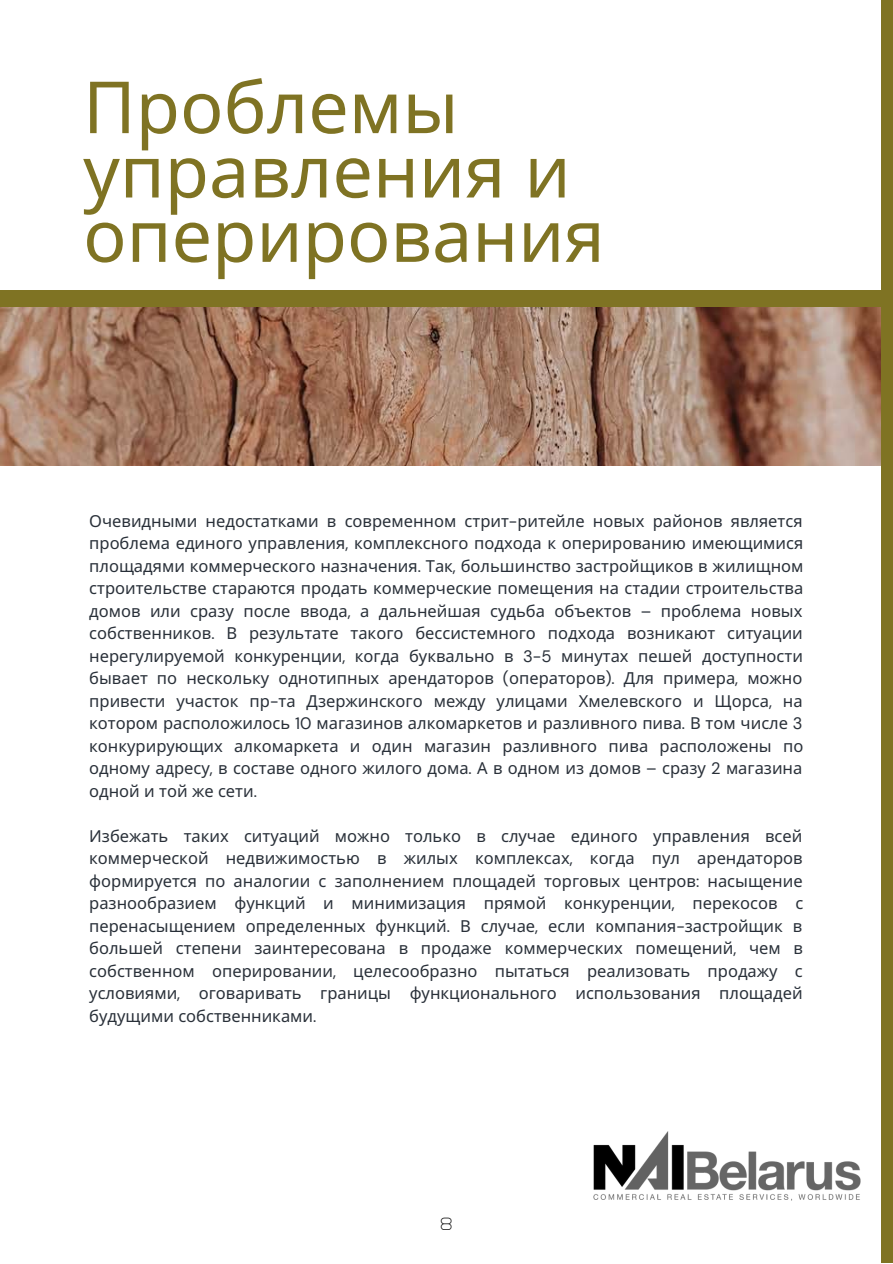
<style>
.page{position:relative;width:893px;height:1264px;background:#fff}
.page>*{position:absolute;margin:0;border:0;box-sizing:border-box;transform-origin:0 0}
.t1{font:72px/64.3px "Noto Sans";color:#7f7323}
.t2{font:17.55px "Ablation";color:#000}
.t3{font:16.5px/22.5px "Noto Sans";color:#293039;text-align:justify}
.s1{font-family:"DM Sans"}
</style>
<div class="page">
<img style="left:593px;top:1131px;width:268px;height:70px">
<img style="left:0;top:307px;width:881px;height:158px">
<div style="left:881px;top:0;width:11px;height:1262px;background:#7f7323"></div>
<div style="left:0;top:290px;width:892px;height:17px;background:#7f7323"></div>
<h1 class="t1" style="left:83px;top:73px;width:523px">Проблемы управления и оперирования</h1>
<p class="t3" style="left:89px;top:509px;width:715px">Очевидными недостатками в современном стрит<span class="s1">-</span>ритейле новых районов является проблема единого управления<span class="s1">,</span> комплексного подхода к оперированию имеющимися площадями коммерческого назначения<span class="s1">.</span> Так<span class="s1">,</span> большинство застройщиков в жилищном строительстве стараются продать коммерческие помещения на стадии строительства домов или сразу после ввода<span class="s1">,</span> а дальнейшая судьба объектов <span class="s1">–</span> проблема новых собственников<span class="s1">.</span> В результате такого бессистемного подхода возникают ситуации нерегулируемой конкуренции<span class="s1">,</span> когда буквально в <span class="s1">3-5</span> минутах пешей доступности бывает по нескольку однотипных арендаторов <span class="s1">(</span>операторов<span class="s1">).</span> Для примера<span class="s1">,</span> можно привести участок пр<span class="s1">-</span>та Дзержинского между улицами Хмелевского и Щорса<span class="s1">,</span> на котором расположилось <span class="s1">10</span> магазинов алкомаркетов и разливного пива<span class="s1">.</span> В том числе <span class="s1">3 </span>конкурирующих алкомаркета и один магазин разливного пива расположены по одному адресу<span class="s1">,</span> в составе одного жилого дома<span class="s1">.</span> А в одном из домов <span class="s1">–</span> сразу <span class="s1">2</span> магазина одной и той же сети<span class="s1">.</span></p>
<p class="t3" style="left:89px;top:824px;width:715px">Избежать таких ситуаций можно только в случае единого управления всей коммерческой недвижимостью в жилых комплексах<span class="s1">,</span> когда пул арендаторов формируется по аналогии с заполнением площадей торговых центров<span class="s1">:</span> насыщение разнообразием функций и минимизация прямой конкуренции<span class="s1">,</span> перекосов с перенасыщением определенных функций<span class="s1">.</span> В случае<span class="s1">,</span> если компания<span class="s1">-</span>застройщик в большей степени заинтересована в продаже коммерческих помещений<span class="s1">,</span> чем в собственном оперировании<span class="s1">,</span> целесообразно пытаться реализовать продажу с условиями<span class="s1">,</span> оговаривать границы функционального использования площадей будущими собственниками<span class="s1">.</span></p>
<p class="t2" style="left:440px;top:1216px;width:15px">8</p>
</div>
